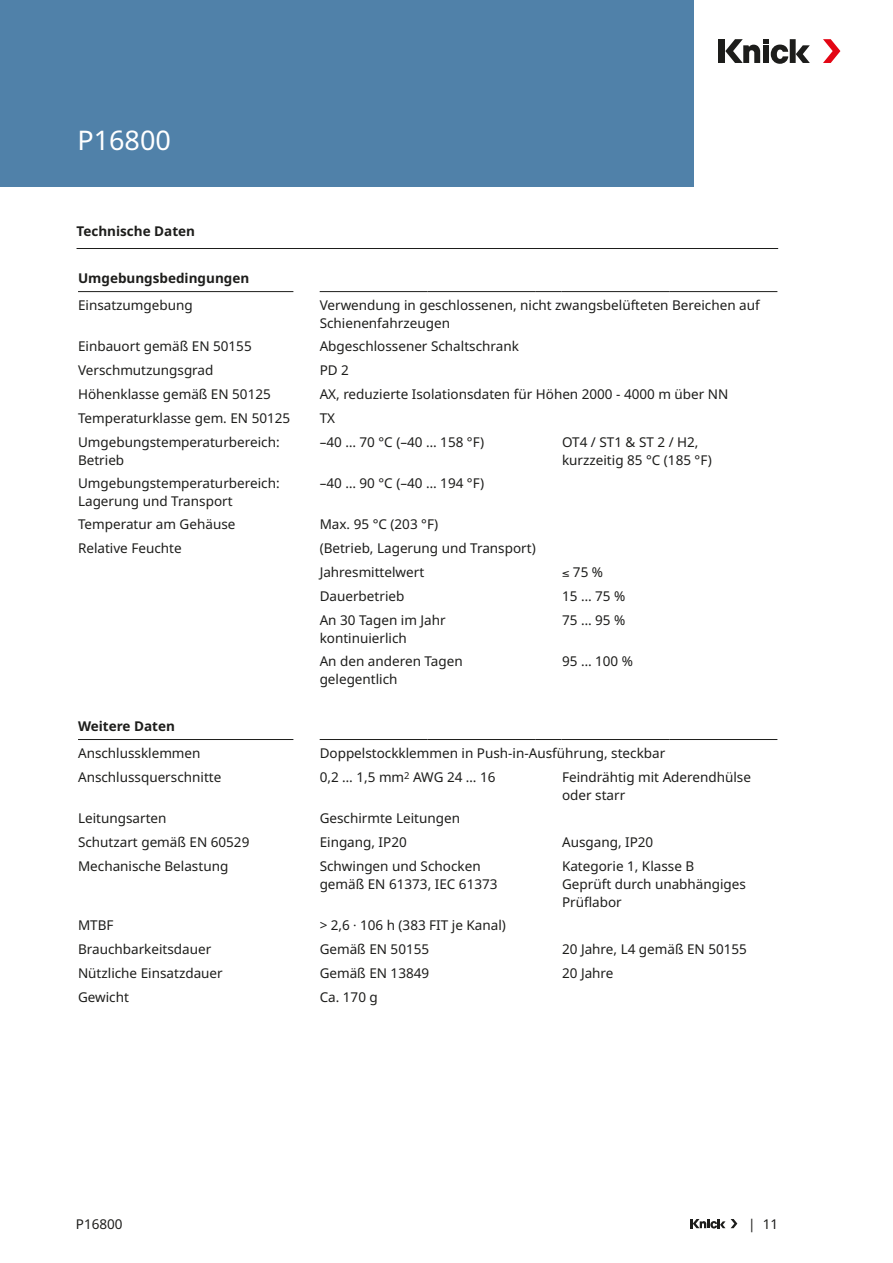
<style>
.page{position:relative;width:893px;height:1263px;background:#fff}
.page>*{position:absolute;margin:0;border:0;box-sizing:border-box;transform-origin:0 0}
.Headline{font:27px "Noto Sans";color:#fff}
.Tabelle{font:13.5px/18px "Noto Sans";color:#1d1d1b}
.Zwischenüberschrift{font:700 13.5px "Noto Sans";color:#1d1d1b}
.Tabelle_Headline{font:700 13.5px "Noto Sans";color:#1d1d1b}
.s1{font-family:"Myriad Pro"}
</style>
<div class="page">
<div style="left:0;top:0;width:693px;height:187px;background:#5081a9"></div>
<div style="left:719px;top:39px;width:6px;height:24px;background:#1d1d1b"></div>
<div style="left:790px;top:39px;width:6px;height:24px;background:#1d1d1b"></div>
<svg style="left:796px;top:45px;width:14px;height:18px"></svg>
<svg style="left:725px;top:39px;width:63px;height:25px"></svg>
<svg style="left:823px;top:39px;width:17px;height:24px"></svg>
<svg style="left:690px;top:1219px;width:35px;height:9px"></svg>
<svg style="left:731px;top:1219px;width:6px;height:9px"></svg>
<hr style="left:77px;top:248px;width:701px;height:1px;background:#1d1d1b">
<hr style="left:320px;top:291px;width:107px;height:1px;background:#1d1d1b">
<hr style="left:427px;top:291px;width:109px;height:1px;background:#1d1d1b">
<svg style="left:536px;top:291px;width:25px;height:1px"></svg>
<hr style="left:561px;top:291px;width:109px;height:1px;background:#1d1d1b">
<hr style="left:670px;top:291px;width:107px;height:1px;background:#1d1d1b">
<hr style="left:320px;top:739px;width:107px;height:1px;background:#1d1d1b">
<hr style="left:427px;top:739px;width:109px;height:1px;background:#1d1d1b">
<svg style="left:536px;top:739px;width:25px;height:1px"></svg>
<hr style="left:561px;top:739px;width:109px;height:1px;background:#1d1d1b">
<hr style="left:670px;top:739px;width:107px;height:1px;background:#1d1d1b">
<hr style="left:78px;top:291px;width:215px;height:1px;background:#1d1d1b">
<hr style="left:78px;top:739px;width:215px;height:1px;background:#1d1d1b">
<p class="Headline" style="left:77px;top:121px;width:95px">P16800</p>
<p class="Tabelle_Headline" style="left:77px;top:221px;width:120px">Technische Daten</p>
<p class="Zwischenüberschrift" style="left:78px;top:269px;width:173px">Umgebungsbedingungen</p>
<p class="Tabelle" style="left:78px;top:297px;width:116px">Einsatzumgebung</p>
<p class="Tabelle" style="left:320px;top:297px;width:442px">Verwendung in geschlossenen, nicht zwangsbelüfteten Bereichen auf<br>Schienenfahrzeugen</p>
<p class="Tabelle" style="left:78px;top:338px;width:175px">Einbauort gemäß EN 50155</p>
<p class="Tabelle" style="left:320px;top:338px;width:201px">Abgeschlossener Schaltschrank</p>
<p class="Tabelle" style="left:78px;top:362px;width:137px">Verschmutzungsgrad</p>
<p class="Tabelle" style="left:320px;top:362px;width:31px">PD 2</p>
<p class="Tabelle" style="left:78px;top:386px;width:194px">Höhenklasse gemäß EN 50125</p>
<p class="Tabelle" style="left:320px;top:386px;width:410px">AX, reduzierte Isolationsdaten für Höhen 2000 - 4000 m über NN</p>
<p class="Tabelle" style="left:78px;top:410px;width:214px">Temperaturklasse gem. EN 50125</p>
<p class="Tabelle" style="left:320px;top:410px;width:17px">TX</p>
<p class="Tabelle" style="left:78px;top:434px;width:203px">Umgebungstemperaturbereich:<br>Betrieb</p>
<p class="Tabelle" style="left:320px;top:434px;width:166px">–40 … 70 °C (–40 … 158 °F)</p>
<p class="Tabelle" style="left:562px;top:434px;width:151px">OT4 / ST1 &amp; ST 2 / H2, kurzzeitig 85 °C (185 °F)</p>
<p class="Tabelle" style="left:78px;top:475px;width:203px">Umgebungstemperaturbereich:<br>Lagerung und Transport</p>
<p class="Tabelle" style="left:320px;top:475px;width:166px">–40 … 90 °C (–40 … 194 °F)</p>
<p class="Tabelle" style="left:78px;top:515px;width:159px">Temperatur am Gehäuse</p>
<p class="Tabelle" style="left:320px;top:515px;width:120px">Max. 95 °C (203 °F)</p>
<p class="Tabelle" style="left:78px;top:539px;width:105px">Relative Feuchte</p>
<p class="Tabelle" style="left:320px;top:539px;width:218px">(Betrieb, Lagerung und Transport)</p>
<p class="Tabelle" style="left:320px;top:563px;width:106px">Jahresmittelwert</p>
<p class="Tabelle" style="left:562px;top:563px;width:43px">≤ 75 %</p>
<p class="Tabelle" style="left:320px;top:587px;width:86px">Dauerbetrieb</p>
<p class="Tabelle" style="left:562px;top:587px;width:65px">15 … 75 %</p>
<p class="Tabelle" style="left:320px;top:611px;width:127px">An 30 Tagen im Jahr kontinuierlich</p>
<p class="Tabelle" style="left:562px;top:611px;width:65px">75 … 95 %</p>
<p class="Tabelle" style="left:320px;top:652px;width:145px">An den anderen Tagen gelegentlich</p>
<p class="Tabelle" style="left:562px;top:652px;width:73px">95 … 100 %</p>
<p class="Zwischenüberschrift" style="left:78px;top:716px;width:98px">Weitere Daten</p>
<p class="Tabelle" style="left:78px;top:745px;width:124px">Anschlussklemmen</p>
<p class="Tabelle" style="left:320px;top:745px;width:347px">Doppelstockklemmen in Push-in-Ausführung, steckbar</p>
<p class="Tabelle" style="left:78px;top:769px;width:145px">Anschlussquerschnitte</p>
<p class="Tabelle" style="left:320px;top:769px;width:177px">0,2 … 1,5 mm<sup>2</sup> AWG 24 … 16</p>
<p class="Tabelle" style="left:562px;top:769px;width:190px">Feindrähtig mit Aderendhülse oder starr</p>
<p class="Tabelle" style="left:78px;top:809px;width:90px">Leitungsarten</p>
<p class="Tabelle" style="left:320px;top:809px;width:142px">Geschirmte Leitungen</p>
<p class="Tabelle" style="left:78px;top:833px;width:173px">Schutzart gemäß EN 60529</p>
<p class="Tabelle" style="left:320px;top:833px;width:89px">Eingang, IP20</p>
<p class="Tabelle" style="left:562px;top:833px;width:93px">Ausgang, IP20</p>
<p class="Tabelle" style="left:78px;top:857px;width:152px">Mechanische Belastung</p>
<p class="Tabelle" style="left:320px;top:857px;width:179px">Schwingen und Schocken gemäß EN 61373, IEC 61373</p>
<p class="Tabelle" style="left:562px;top:857px;width:185px">Kategorie 1, Klasse B<br>Geprüft durch unabhängiges<br>Prüflabor</p>
<p class="Tabelle" style="left:78px;top:916px;width:37px">MTBF</p>
<p class="Tabelle" style="left:320px;top:916px;width:188px">&gt; 2,6 <span class="s1">·</span> 106 h (383 FIT je Kanal)</p>
<p class="Tabelle" style="left:78px;top:940px;width:135px">Brauchbarkeitsdauer</p>
<p class="Tabelle" style="left:320px;top:940px;width:111px">Gemäß EN 50155</p>
<p class="Tabelle" style="left:562px;top:940px;width:186px">20 Jahre, L4 gemäß EN 50155</p>
<p class="Tabelle" style="left:78px;top:964px;width:146px">Nützliche Einsatzdauer</p>
<p class="Tabelle" style="left:320px;top:964px;width:111px">Gemäß EN 13849</p>
<p class="Tabelle" style="left:562px;top:964px;width:53px">20 Jahre</p>
<p class="Tabelle" style="left:78px;top:988px;width:52px">Gewicht</p>
<p class="Tabelle" style="left:320px;top:988px;width:60px">Ca. 170 g</p>
<p class="Tabelle" style="left:76px;top:1215px;width:48px">P16800</p>
<p class="Tabelle" style="left:748px;top:1215px;width:31px">| 11</p>
</div>
